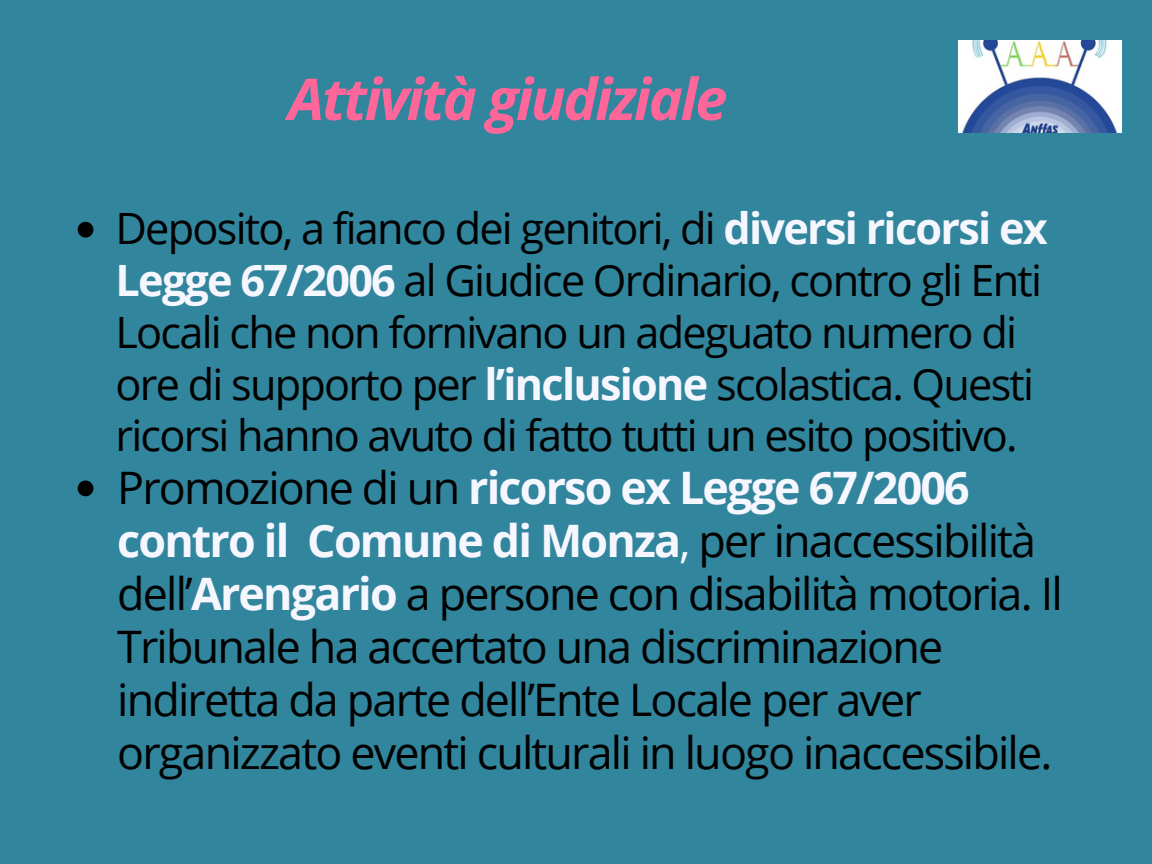
<style>
.page{position:relative;width:1152px;height:864px;background:#31859c}
.page>*{position:absolute;margin:0;border:0;box-sizing:border-box;transform-origin:0 0}
.t1{font:italic 700 57.6px "Open Sans";letter-spacing:-.04em;color:#f69}
.t2{font:44.85px/52.8px "Open Sans";letter-spacing:-.04em;color:#000}
.t3{font:43.2px/51.8px "Open Sans";letter-spacing:-.04em;color:#000}
.s1{font-weight:700;color:#f6f6ff}
.s2{color:#f6f6ff}
</style>
<div class="page">
<svg style="left:78px;top:222px;width:15px;height:16px"></svg>
<svg style="left:78px;top:481px;width:15px;height:15px"></svg>
<img style="left:959px;top:40px;width:163px;height:93px">
<p class="t1" style="left:288px;top:58px;width:441px">Attività giudiziale</p>
<p class="t3" style="left:116px;top:202px;width:934px">Deposito, a fianco dei genitori, di <span class="s1">diversi ricorsi ex Legge 67/2006</span> al Giudice Ordinario, contro gli Enti Locali che non fornivano un adeguato numero di ore di supporto per <span class="s1">l’inclusione</span> scolastica. Questi ricorsi hanno avuto di fatto tutti un esito positivo.</p>
<p class="t2" style="left:117px;top:460px;width:947px">Promozione di un <span class="s1">ricorso ex Legge 67/2006 contro il Comune di Monza</span><span class="s2">,</span> per inaccessibilità dell’<span class="s1">Arengario</span> a persone con disabilità motoria. Il Tribunale ha accertato una discriminazione indiretta da parte dell’Ente Locale per aver organizzato eventi culturali in luogo inaccessibile.</p>
</div>
